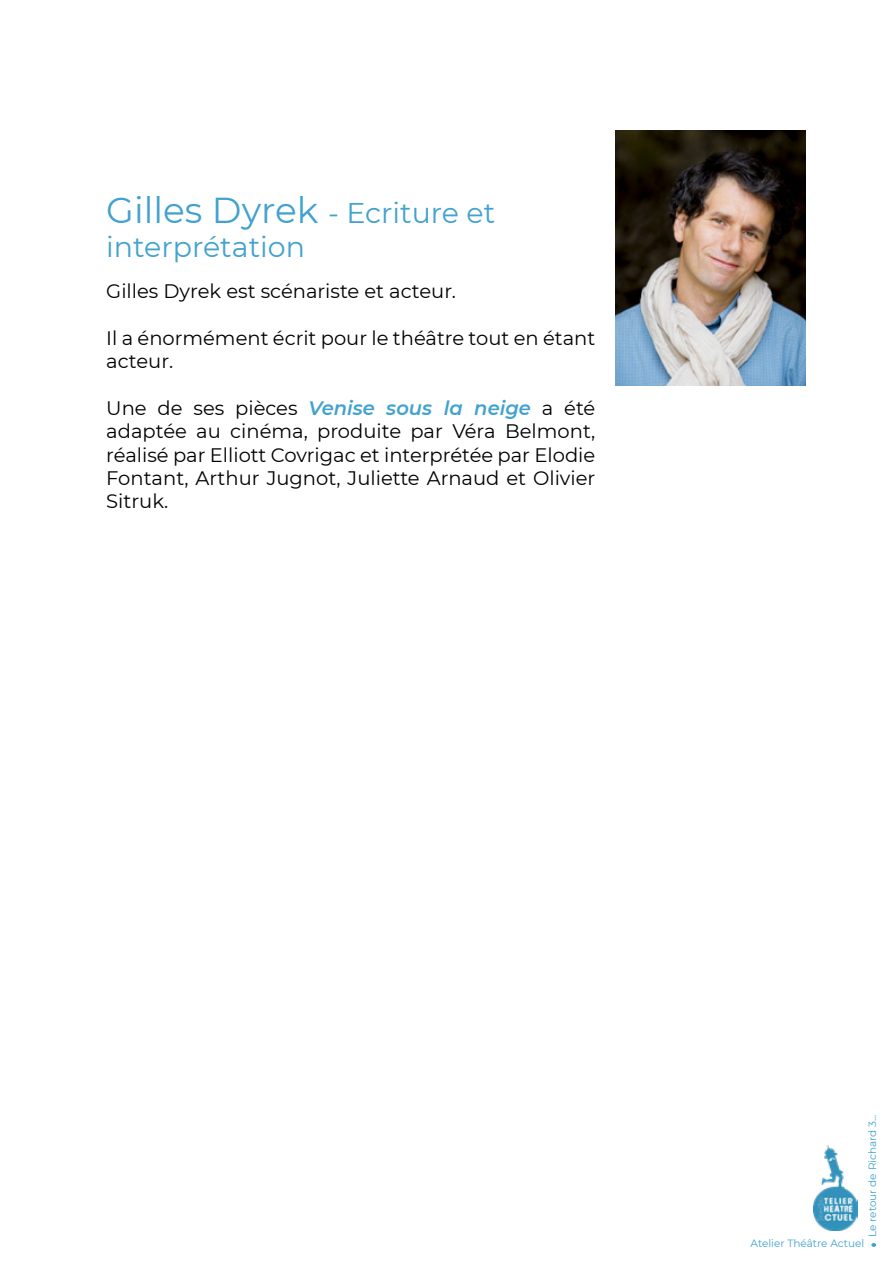
<style>
.page{position:relative;width:893px;height:1263px;background:#fff}
.page>*{position:absolute;margin:0;border:0;box-sizing:border-box;transform-origin:0 0}
.t1{font:36px "Montserrat";color:#42a2ce}
.t2{font:28.5px "Montserrat";color:#42a2ce}
.t3{font:19.5px/23.4px "Montserrat";color:#000}
.t4{font:10.5px "Montserrat";color:#42a2ce}
.s1{font-size:28.5px}
.s2{font-weight:600;font-style:italic;color:#42a2ce}
</style>
<div class="page">
<img style="left:813px;top:1145px;width:44px;height:85px">
<svg style="left:871px;top:1243px;width:5px;height:4px"></svg>
<img style="left:615px;top:130px;width:191px;height:256px">
<h1 class="t1" style="left:106px;top:185px;width:391px">Gilles Dyrek <span class="s1">- Ecriture et</span></h1>
<h2 class="t2" style="left:106px;top:227px;width:200px">interprétation</h2>
<p class="t3" style="left:106px;top:278px;width:351px">Gilles Dyrek est scénariste et acteur.</p>
<p class="t3" style="left:106px;top:325px;width:490px">Il a énormément écrit pour le théâtre tout en étant acteur.</p>
<p class="t3" style="left:106px;top:395px;width:491px;text-align:justify">Une de ses pièces <span class="s2">Venise sous la neige</span> a été adaptée au cinéma, produite par Véra Belmont, réalisé par Elliott Covrigac et interprétée par Elodie Fontant, Arthur Jugnot, Juliette Arnaud et Olivier Sitruk.</p>
<p class="t4" style="left:865px;top:1237px;width:124px;rotate:-90deg">Le retour de Richard 3...</p>
<p class="t4" style="left:750px;top:1236px;width:115px">Atelier Théâtre Actuel</p>
</div>
